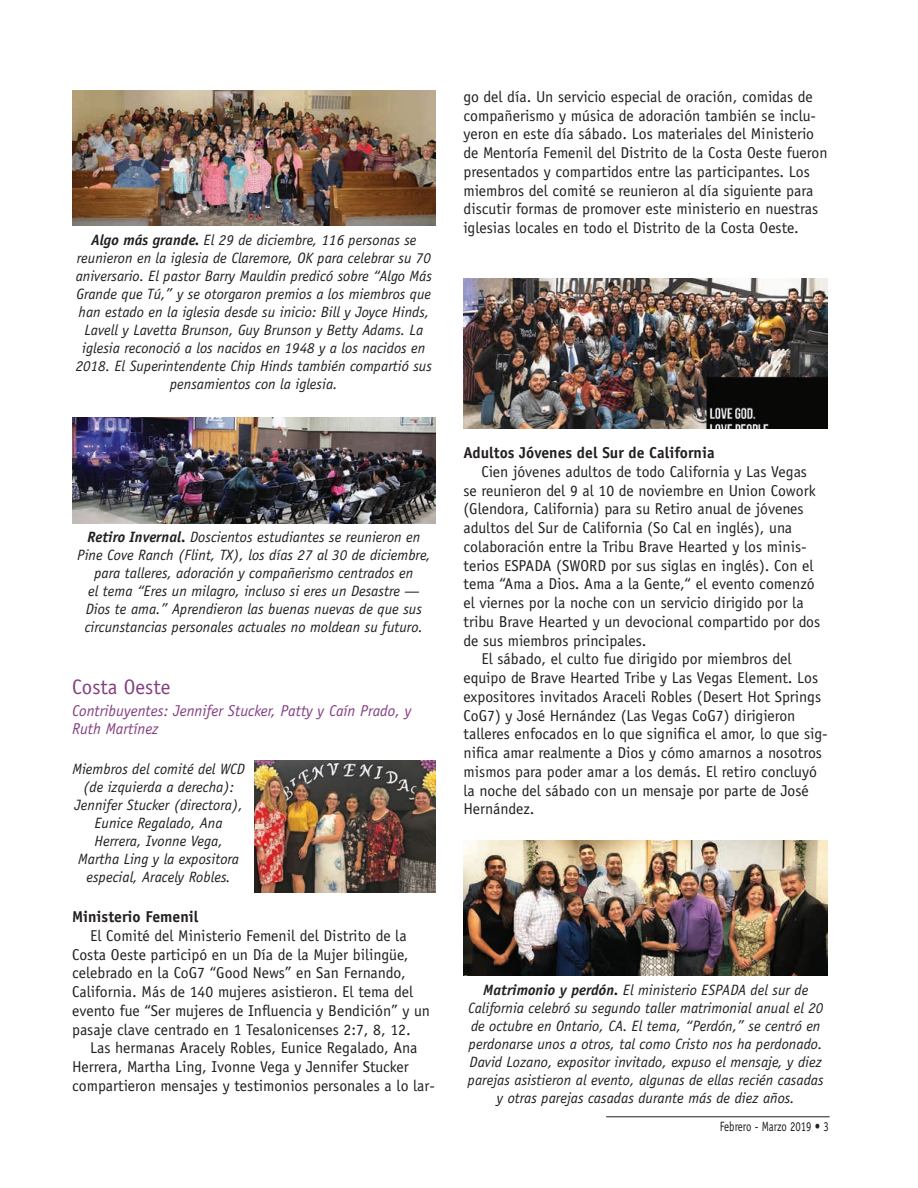
<style>
.page{position:relative;width:918px;height:1188px;background:#fff}
.page>*{position:absolute;margin:0;border:0;box-sizing:border-box;transform-origin:0 0}
.News_Title{font:21px "Officina Sans";color:#834082}
.News{font:15.75px/18.8px "Officina Sans";color:#231f20}
.News-2{font:italic 15.75px/18.8px "Officina Sans";color:#834082}
.News-3{font:700 15.75px "Officina Sans";color:#231f20}
.t1{font:italic 15px/18px "Officina Sans";color:#231f20;text-align:center}
.t2{font:13.5px "Officina Sans";color:#231f20;scale:.8 1}
.s1{font-weight:700}
</style>
<div class="page">
<hr style="left:606px;top:1116px;width:224px;height:1px;background:#231f20">
<img style="left:73px;top:90px;width:363px;height:135px">
<img style="left:72px;top:417px;width:364px;height:106px">
<img style="left:254px;top:760px;width:182px;height:132px">
<img style="left:464px;top:278px;width:364px;height:151px">
<img style="left:464px;top:840px;width:364px;height:135px">
<p class="t1" style="left:76px;top:231px;width:358px"><span class="s1">Algo más grande.</span> El 29 de diciembre, 116 personas se reunieron en la iglesia de Claremore, OK para celebrar su 70 aniversario. El pastor Barry Mauldin predicó sobre “Algo Más Grande que Tú,” y se otorgaron premios a los miembros que han estado en la iglesia desde su inicio: Bill y Joyce Hinds, Lavell y Lavetta Brunson, Guy Brunson y Betty Adams. La iglesia reconoció a los nacidos en 1948 y a los nacidos en 2018. El Superintendente Chip Hinds también compartió sus pensamientos con la iglesia.</p>
<p class="t1" style="left:77px;top:528px;width:355px"><span class="s1">Retiro Invernal.</span> Doscientos estudiantes se reunieron en Pine Cove Ranch (Flint, TX), los días 27 al 30 de diciembre, para talleres, adoración y compañerismo centrados en<br>el tema “Eres un milagro, incluso si eres un Desastre — Dios te ama.” Aprendieron las buenas nuevas de que sus circunstancias personales actuales no moldean su futuro.</p>
<p class="News_Title" style="left:72px;top:674px;width:100px">Costa Oeste</p>
<p class="News-2" style="left:72px;top:701px;width:341px">Contribuyentes: Jennifer Stucker, Patty y Caín Prado, y<br>Ruth Martínez</p>
<p class="t1" style="left:72px;top:760px;width:174px">Miembros del comité del WCD (de izquierda a derecha):<br>Jennifer Stucker (directora),<br>Eunice Regalado, Ana<br>Herrera, Ivonne Vega,<br>Martha Ling y la expositora especial, Aracely Robles.</p>
<p class="News-3" style="left:72px;top:907px;width:128px">Ministerio Femenil</p>
<p class="News" style="left:72px;top:926px;width:359px;text-indent:18px">El Comité del Ministerio Femenil del Distrito de la Costa Oeste participó en un Día de la Mujer bilingüe, celebrado en la CoG7 “Good News” en San Fernando, California. Más de 140 mujeres asistieron. El tema del evento fue “Ser mujeres de Influencia y Bendición” y un pasaje clave centrado en 1 Tesalonicenses 2:7, 8, 12.</p>
<p class="News" style="left:72px;top:1039px;width:364px;text-indent:18px">Las hermanas Aracely Robles, Eunice Regalado, Ana<br>Herrera, Martha Ling, Ivonne Vega y Jennifer Stucker compartieron mensajes y testimonios personales a lo lar-</p>
<p class="News" style="left:464px;top:87px;width:366px">go del día. Un servicio especial de oración, comidas de compañerismo y música de adoración también se inclu&shy;yeron en este día sábado. Los materiales del Ministerio de Mentoría Femenil del Distrito de la Costa Oeste fueron presentados y compartidos entre las participantes. Los miembros del comité se reunieron al día siguiente para discutir formas de promover este ministerio en nuestras iglesias locales en todo el Distrito de la Costa Oeste.</p>
<p class="News-3" style="left:464px;top:443px;width:253px">Adultos Jóvenes del Sur de California</p>
<p class="News" style="left:464px;top:462px;width:358px;text-indent:18px">Cien jóvenes adultos de todo California y Las Vegas se reunieron del 9 al 10 de noviembre en Union Cowork (Glendora, California) para su Retiro anual de jóvenes adultos del Sur de California (So Cal en inglés), una colaboración entre la Tribu Brave Hearted y los minis&shy;terios ESPADA (SWORD por sus siglas en inglés). Con el tema “Ama a Dios. Ama a la Gente,“ el evento comenzó el viernes por la noche con un servicio dirigido por la tribu Brave Hearted y un devocional compartido por dos de sus miembros principales.</p>
<p class="News" style="left:464px;top:650px;width:366px;text-indent:18px">El sábado, el culto fue dirigido por miembros del equipo de Brave Hearted Tribe y Las Vegas Element. Los expositores invitados Araceli Robles (Desert Hot Springs CoG7) y José Hernández (Las Vegas CoG7) dirigieron talleres enfocados en lo que significa el amor, lo que sig&shy;nifica amar realmente a Dios y cómo amarnos a nosotros mismos para poder amar a los demás. El retiro concluyó la noche del sábado con un mensaje por parte de José Hernández.</p>
<p class="t1" style="left:468px;top:981px;width:357px"><span class="s1">Matrimonio y perdón.</span> El ministerio ESPADA del sur de California celebró su segundo taller matrimonial anual el 20 de octubre en Ontario, CA. El tema, “Perdón,” se centró en perdonarse unos a otros, tal como Cristo nos ha perdonado.<br>David Lozano, expositor invitado, expuso el mensaje, y diez parejas asistieron al evento, algunas de ellas recién casadas y otras parejas casadas durante más de diez años.</p>
<p class="t2" style="left:720px;top:1119px;width:138px">Febrero - Marzo 2019 • 3</p>
</div>
